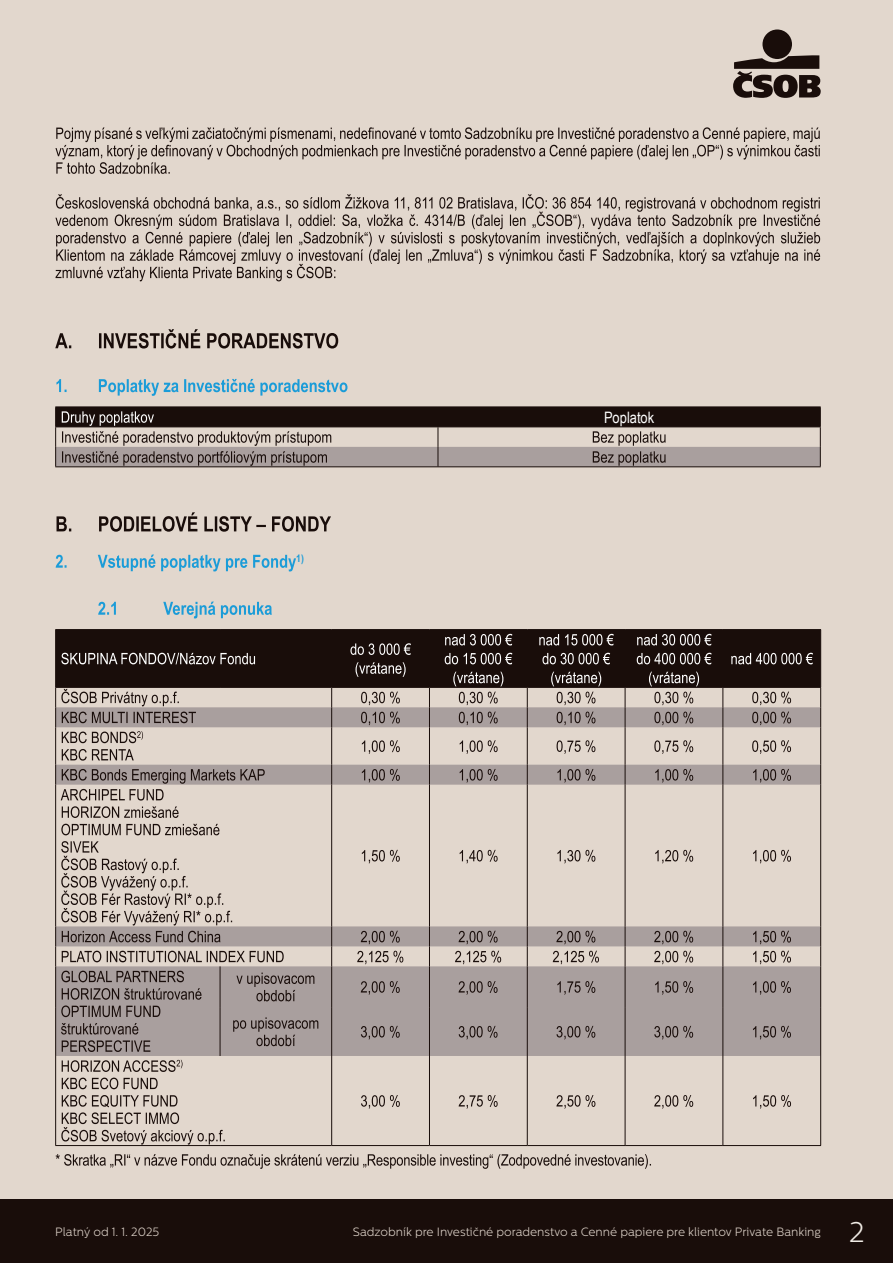
<style>
.page{position:relative;width:893px;height:1263px;background:#e2d7cd}
.page>*{position:absolute;margin:0;border:0;box-sizing:border-box;transform-origin:0 0}
.t1{font:300 28.5px "Centrale Sans";color:#f0ebe5}
.t2{font:15.75px "Arial Narrow";color:#fff}
.t3{font:300 12px "Centrale Sans";color:#e2d7cd}
.t4{font:700 10.5px "Arial Narrow";color:#1b9cd8}
</style>
<div class="page">
<div style="left:0;top:1199px;width:893px;height:64px;background:#190d0a"></div>
<div style="left:762px;top:30px;width:30px;height:29px;background:#190d0a;border-radius:50%"></div>
<svg style="left:733px;top:55px;width:88px;height:43px"></svg>
<svg style="left:55px;top:127px;width:765px;height:47px"></svg>
<svg style="left:55px;top:194px;width:765px;height:87px"></svg>
<svg style="left:55px;top:333px;width:16px;height:15px"></svg>
<svg style="left:99px;top:329px;width:239px;height:19px"></svg>
<svg style="left:56px;top:379px;width:11px;height:13px"></svg>
<svg style="left:99px;top:379px;width:248px;height:17px"></svg>
<hr style="left:55px;top:406px;width:383px;height:1px;background:#190d0a">
<hr style="left:438px;top:406px;width:383px;height:1px;background:#190d0a">
<svg style="left:55px;top:407px;width:766px;height:60px"></svg>
<svg style="left:57px;top:516px;width:14px;height:15px"></svg>
<svg style="left:99px;top:512px;width:232px;height:20px"></svg>
<svg style="left:56px;top:555px;width:11px;height:13px"></svg>
<svg style="left:98px;top:555px;width:198px;height:16px"></svg>
<svg style="left:98px;top:602px;width:18px;height:13px"></svg>
<svg style="left:163px;top:602px;width:109px;height:16px"></svg>
<svg style="left:56px;top:800px;width:764px;height:256px"></svg>
<hr style="left:55px;top:1145px;width:165px;height:1px;background:#190d0a">
<hr style="left:220px;top:1145px;width:112px;height:1px;background:#190d0a">
<hr style="left:332px;top:1145px;width:97px;height:1px;background:#190d0a">
<hr style="left:429px;top:1145px;width:98px;height:1px;background:#190d0a">
<hr style="left:527px;top:1145px;width:98px;height:1px;background:#190d0a">
<hr style="left:625px;top:1145px;width:98px;height:1px;background:#190d0a">
<hr style="left:723px;top:1145px;width:98px;height:1px;background:#190d0a">
<hr style="left:55px;top:629px;width:165px;height:1px;background:#190d0a">
<hr style="left:220px;top:629px;width:112px;height:1px;background:#190d0a">
<hr style="left:332px;top:629px;width:97px;height:1px;background:#190d0a">
<hr style="left:429px;top:629px;width:98px;height:1px;background:#190d0a">
<hr style="left:527px;top:629px;width:98px;height:1px;background:#190d0a">
<hr style="left:625px;top:629px;width:98px;height:1px;background:#190d0a">
<hr style="left:723px;top:629px;width:98px;height:1px;background:#190d0a">
<hr style="left:55px;top:785px;width:1px;height:141px;background:#190d0a">
<hr style="left:331px;top:785px;width:1px;height:141px;background:#190d0a">
<hr style="left:429px;top:785px;width:1px;height:141px;background:#190d0a">
<hr style="left:527px;top:785px;width:1px;height:141px;background:#190d0a">
<hr style="left:625px;top:785px;width:1px;height:141px;background:#190d0a">
<hr style="left:722px;top:785px;width:1px;height:141px;background:#190d0a">
<hr style="left:820px;top:785px;width:1px;height:141px;background:#190d0a">
<svg style="left:331px;top:926px;width:1px;height:40px"></svg>
<svg style="left:429px;top:926px;width:1px;height:40px"></svg>
<svg style="left:527px;top:926px;width:1px;height:40px"></svg>
<svg style="left:625px;top:926px;width:1px;height:40px"></svg>
<svg style="left:722px;top:926px;width:1px;height:40px"></svg>
<svg style="left:820px;top:926px;width:1px;height:40px"></svg>
<hr style="left:331px;top:966px;width:1px;height:41px;background:#190d0a">
<hr style="left:429px;top:966px;width:1px;height:41px;background:#190d0a">
<hr style="left:527px;top:966px;width:1px;height:41px;background:#190d0a">
<hr style="left:625px;top:966px;width:1px;height:41px;background:#190d0a">
<hr style="left:722px;top:966px;width:1px;height:41px;background:#190d0a">
<hr style="left:820px;top:966px;width:1px;height:41px;background:#190d0a">
<hr style="left:55px;top:1007px;width:1px;height:49px;background:#190d0a">
<hr style="left:220px;top:1007px;width:1px;height:49px;background:#190d0a">
<hr style="left:331px;top:1007px;width:1px;height:49px;background:#190d0a">
<hr style="left:429px;top:1007px;width:1px;height:49px;background:#190d0a">
<hr style="left:527px;top:1007px;width:1px;height:49px;background:#190d0a">
<hr style="left:625px;top:1007px;width:1px;height:49px;background:#190d0a">
<hr style="left:722px;top:1007px;width:1px;height:49px;background:#190d0a">
<hr style="left:820px;top:1007px;width:1px;height:49px;background:#190d0a">
<hr style="left:55px;top:1056px;width:1px;height:89px;background:#190d0a">
<hr style="left:331px;top:1056px;width:1px;height:89px;background:#190d0a">
<hr style="left:429px;top:1056px;width:1px;height:89px;background:#190d0a">
<hr style="left:527px;top:1056px;width:1px;height:89px;background:#190d0a">
<hr style="left:625px;top:1056px;width:1px;height:89px;background:#190d0a">
<hr style="left:722px;top:1056px;width:1px;height:89px;background:#190d0a">
<hr style="left:820px;top:1056px;width:1px;height:89px;background:#190d0a">
<svg style="left:55px;top:630px;width:766px;height:170px"></svg>
<svg style="left:62px;top:806px;width:117px;height:12px"></svg>
<svg style="left:61px;top:824px;width:158px;height:11px"></svg>
<svg style="left:362px;top:850px;width:38px;height:13px"></svg>
<svg style="left:460px;top:850px;width:38px;height:13px"></svg>
<svg style="left:557px;top:850px;width:38px;height:13px"></svg>
<svg style="left:655px;top:850px;width:38px;height:13px"></svg>
<svg style="left:753px;top:850px;width:38px;height:13px"></svg>
<svg style="left:361px;top:931px;width:39px;height:13px"></svg>
<svg style="left:459px;top:931px;width:39px;height:13px"></svg>
<svg style="left:556px;top:931px;width:39px;height:13px"></svg>
<svg style="left:654px;top:931px;width:39px;height:13px"></svg>
<svg style="left:753px;top:931px;width:38px;height:13px"></svg>
<svg style="left:357px;top:951px;width:46px;height:13px"></svg>
<svg style="left:455px;top:951px;width:46px;height:13px"></svg>
<svg style="left:553px;top:951px;width:46px;height:13px"></svg>
<svg style="left:654px;top:951px;width:39px;height:13px"></svg>
<svg style="left:753px;top:951px;width:38px;height:13px"></svg>
<svg style="left:361px;top:981px;width:39px;height:14px"></svg>
<svg style="left:459px;top:981px;width:39px;height:14px"></svg>
<svg style="left:557px;top:981px;width:38px;height:14px"></svg>
<svg style="left:655px;top:981px;width:38px;height:14px"></svg>
<svg style="left:753px;top:981px;width:38px;height:14px"></svg>
<svg style="left:55px;top:841px;width:263px;height:211px"></svg>
<svg style="left:361px;top:1026px;width:39px;height:13px"></svg>
<svg style="left:459px;top:1026px;width:39px;height:13px"></svg>
<svg style="left:556px;top:1026px;width:39px;height:13px"></svg>
<svg style="left:654px;top:1026px;width:39px;height:13px"></svg>
<svg style="left:753px;top:1026px;width:38px;height:13px"></svg>
<svg style="left:62px;top:1060px;width:121px;height:29px"></svg>
<svg style="left:61px;top:1095px;width:164px;height:49px"></svg>
<svg style="left:361px;top:1095px;width:39px;height:14px"></svg>
<svg style="left:459px;top:1095px;width:39px;height:14px"></svg>
<svg style="left:556px;top:1095px;width:39px;height:14px"></svg>
<svg style="left:654px;top:1095px;width:39px;height:14px"></svg>
<svg style="left:753px;top:1095px;width:38px;height:14px"></svg>
<svg style="left:56px;top:1154px;width:595px;height:15px"></svg>
<p class="t4" style="left:296px;top:550px;width:9px">1)</p>
<h2 class="t2" style="left:604px;top:405px;width:52px">Poplatok</h2>
<p class="t3" style="left:55px;top:1225px;width:106px">Platný od 1. 1. 2025</p>
<p class="t3" style="left:353px;top:1225px;width:469px">Sadzobník pre Investičné poradenstvo a Cenné papiere pre klientov Private Banking</p>
<h1 class="t1" style="left:849px;top:1216px;width:17px">2</h1>
</div>
